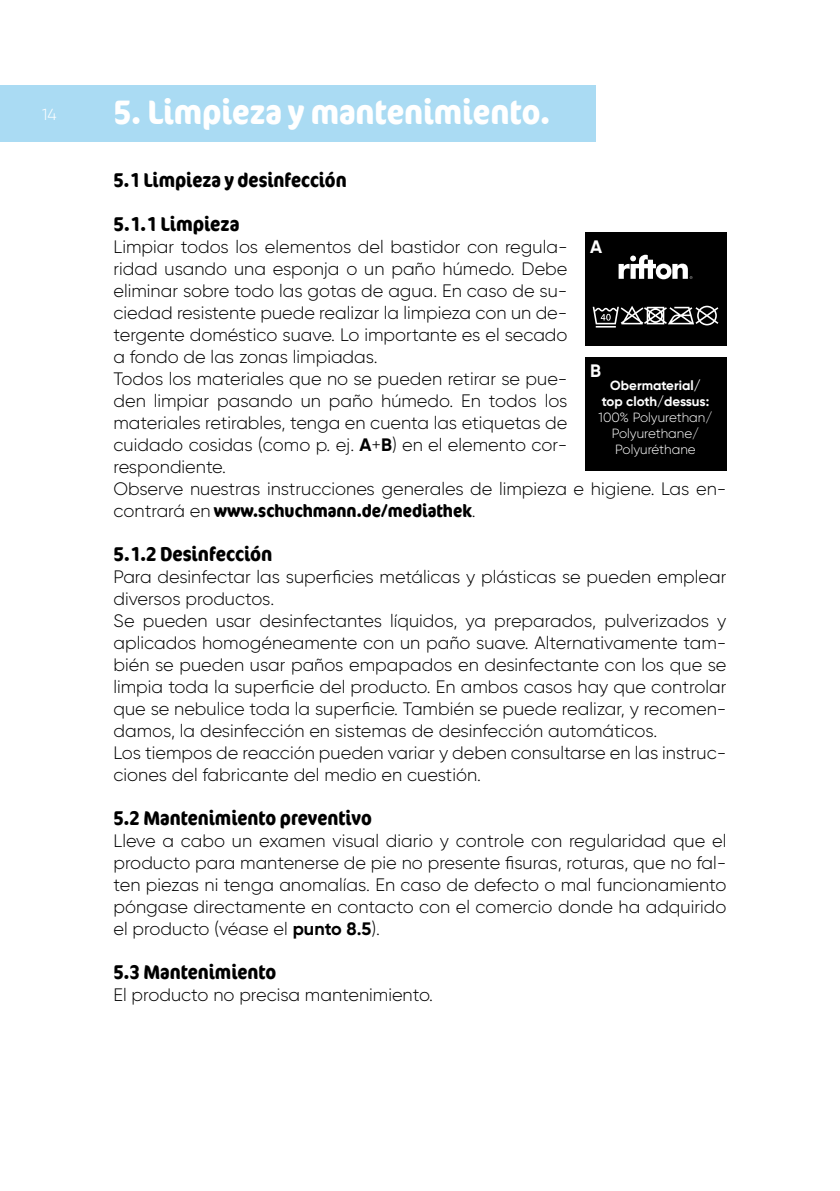
<style>
.page{position:relative;width:840px;height:1191px;background:#fff}
.page>*{position:absolute;margin:0;border:0;box-sizing:border-box;transform-origin:0 0}
.t1{font:700 condensed 34px "Cocon Offc Pro";color:#fff}
.t2{font:700 condensed 20px "Cocon Offc Pro";color:#000}
.t3{font:300 18px/22px "Gilroy";color:#000}
.t4{font:700 condensed 18px "Cocon Offc Pro";color:#000}
.t5{font:700 18px "Gilroy";color:#fff}
.t6{font:300 16px "Gilroy";color:#fff}
.t7{font:300 13.4px/16px "Gilroy";color:#fff;text-align:center}
.t8{font:700 13.4px/16px "Gilroy";color:#fff;text-align:center}
.s1{font-weight:700}
.s2{font-family:"Gilroy";font-weight:300;font-stretch:normal}
</style>
<div class="page">
<div style="left:0;top:85px;width:595px;height:57px;background:#aadbf3"></div>
<div style="left:584px;top:232px;width:142px;height:114px;background:#000"></div>
<svg style="left:618px;top:255px;width:74px;height:24px"></svg>
<svg style="left:592px;top:306px;width:126px;height:21px"></svg>
<div style="left:584px;top:357px;width:142px;height:114px;background:#000"></div>
<p class="t6" style="left:42px;top:104px;width:16px">14</p>
<h1 class="t1" style="left:113px;top:88px;width:438px">5. Limpieza y mantenimiento.</h1>
<p class="t2" style="left:113px;top:165px;width:234px">5.1 Limpieza y desinfección</p>
<p class="t2" style="left:113px;top:209px;width:127px">5.1.1 Limpieza</p>
<p class="t3" style="left:113px;top:235px;width:614px">Limpiar todos los elementos del bastidor con regula-<br>ridad usando una esponja o un paño húmedo. Debe<br>eliminar sobre todo las gotas de agua. En caso de su-<br>ciedad resistente puede realizar la limpieza con un de-<br>tergente doméstico suave. Lo importante es el secado<br>a fondo de las zonas limpiadas.<br>Todos los materiales que no se pueden retirar se pue-<br>den limpiar pasando un paño húmedo. En todos los<br>materiales retirables, tenga en cuenta las etiquetas de<br>cuidado cosidas (como p. ej. <span class="s1">A</span>+<span class="s1">B</span>) en el elemento cor-<br>respondiente.<br>Observe nuestras instrucciones generales de limpieza e higiene. Las en-</p>
<p class="t4" style="left:113px;top:497px;width:363px"><span class="s2">contrará en</span> www.schuchmann.de/mediathek<span class="s2">.</span></p>
<p class="t2" style="left:113px;top:539px;width:160px">5.1.2 Desinfección</p>
<p class="t3" style="left:113px;top:565px;width:614px">Para desinfectar las superficies metálicas y plásticas se pueden emplear diversos productos.<br>Se pueden usar desinfectantes líquidos, ya preparados, pulverizados y aplicados homogéneamente con un paño suave. Alternativamente tam&shy;bién se pueden usar paños empapados en desinfectante con los que se limpia toda la superficie del producto. En ambos casos hay que controlar que se nebulice toda la superficie. También se puede realizar, y recomen&shy;damos, la desinfección en sistemas de desinfección automáticos.<br>Los tiempos de reacción pueden variar y deben consultarse en las instruc&shy;ciones del fabricante del medio en cuestión.</p>
<p class="t2" style="left:113px;top:803px;width:260px">5.2 Mantenimiento preventivo</p>
<p class="t3" style="left:113px;top:829px;width:614px;text-align:justify">Lleve a cabo un examen visual diario y controle con regularidad que el producto para mantenerse de pie no presente fisuras, roturas, que no fal&shy;ten piezas ni tenga anomalías. En caso de defecto o mal funcionamiento póngase directamente en contacto con el comercio donde ha adquirido el producto (véase el <span class="s1">punto 8.5</span>).</p>
<p class="t2" style="left:113px;top:957px;width:164px">5.3 Mantenimiento</p>
<p class="t3" style="left:113px;top:983px;width:321px">El producto no precisa mantenimiento.</p>
<p class="t5" style="left:590px;top:235px;width:14px">A</p>
<p class="t5" style="left:590px;top:360px;width:12px">B</p>
<p class="t8" style="left:601px;top:377px;width:109px">Obermaterial/ top cloth/dessus:</p>
<p class="t7" style="left:598px;top:409px;width:115px">100% Polyurethan/<br>Polyurethane/<br>Polyuréthane</p>
</div>
